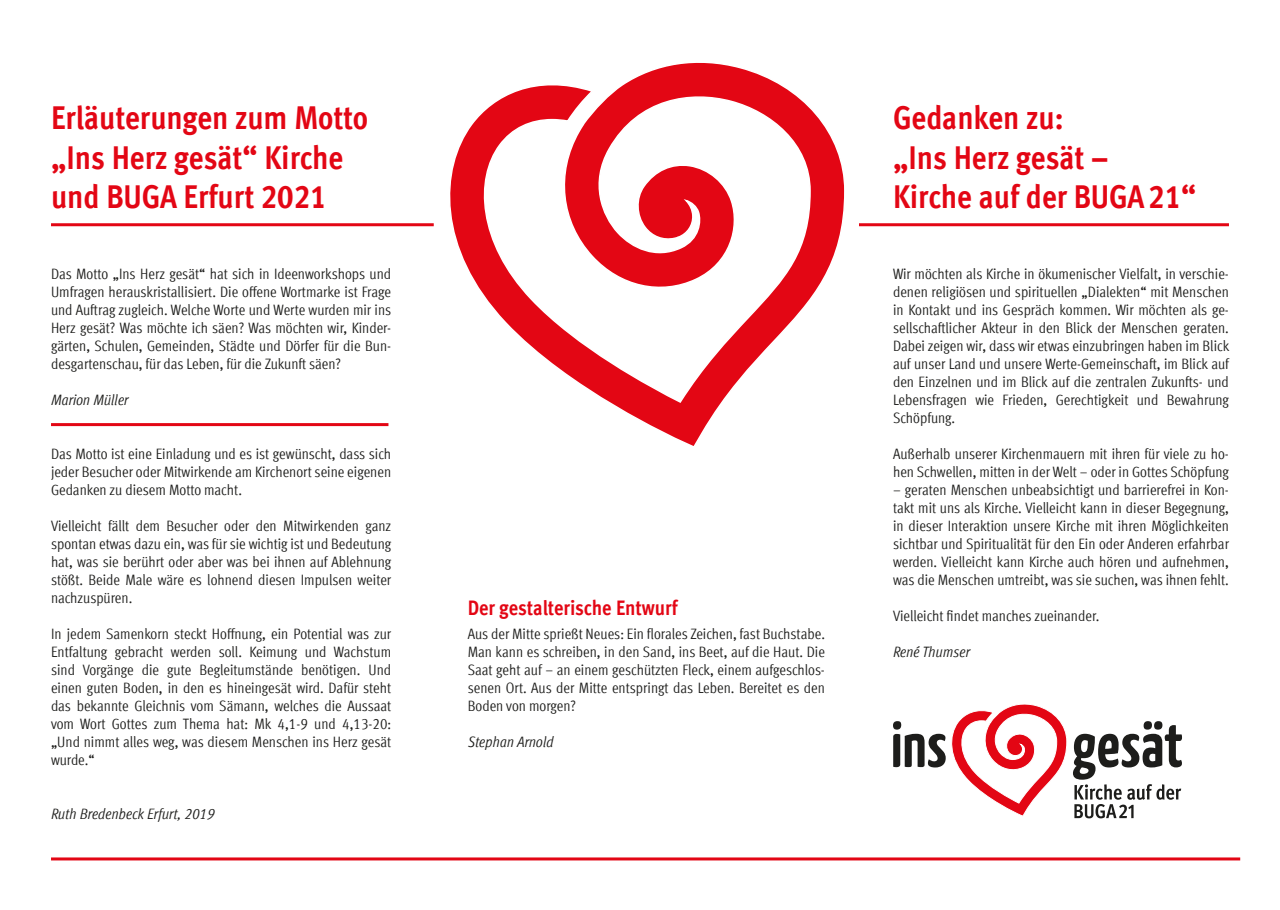
<style>
.page{position:relative;width:1280px;height:910px;background:#fff}
.page>*{position:absolute;margin:0;border:0;box-sizing:border-box;transform-origin:0 0}
.t1{font:700 condensed 33px/39.6px "Meta Offc";color:#e30614}
.t2{font:700 condensed 21px "Meta Offc";letter-spacing:-.005em;color:#e30614}
.t3{font:condensed 15px/18px "Meta Offc";color:#1d1d1b;text-align:justify}
.t4{font:italic condensed 15px "Meta Offc";color:#1d1d1b}
</style>
<div class="page">
<svg style="left:450px;top:62px;width:395px;height:384px"></svg>
<hr style="left:51px;top:223px;width:383px;height:3px;background:#e30614">
<hr style="left:51px;top:423px;width:337px;height:3px;background:#e30614">
<hr style="left:859px;top:223px;width:370px;height:3px;background:#e30614">
<hr style="left:51px;top:857px;width:1189px;height:3px;background:#e30614">
<svg style="left:893px;top:704px;width:289px;height:114px"></svg>
<h1 class="t1" style="left:51px;top:99px;width:319px">Erläuterungen zum Motto „Ins Herz gesät“ Kirche und BUGA Erfurt 2021</h1>
<p class="t3" style="left:51px;top:265px;width:342px">Das Motto „Ins Herz gesät“ hat sich in Ideenworkshops und Umfragen herauskristallisiert. Die offene Wortmarke ist Frage und Auftrag zugleich. Welche Worte und Werte wurden mir ins Herz gesät? Was möchte ich säen? Was möchten wir, Kinder&shy;gärten, Schulen, Gemeinden, Städte und Dörfer für die Bun&shy;desgartenschau, für das Leben, für die Zukunft säen?</p>
<p class="t4" style="left:51px;top:391px;width:79px">Marion Müller</p>
<p class="t3" style="left:51px;top:445px;width:342px">Das Motto ist eine Einladung und es ist gewünscht, dass sich jeder Besucher oder Mitwirkende am Kirchenort seine eigenen Gedanken zu diesem Motto macht.</p>
<p class="t3" style="left:51px;top:517px;width:342px">Vielleicht fällt dem Besucher oder den Mitwirkenden ganz spontan etwas dazu ein, was für sie wichtig ist und Bedeutung hat, was sie berührt oder aber was bei ihnen auf Ablehnung stößt. Beide Male wäre es lohnend diesen Impulsen weiter nachzuspüren.</p>
<p class="t3" style="left:51px;top:625px;width:342px">In jedem Samenkorn steckt Hoffnung, ein Potential was zur Entfaltung gebracht werden soll. Keimung und Wachstum sind Vorgänge die gute Begleitumstände benötigen. Und einen guten Boden, in den es hineingesät wird. Dafür steht das bekannte Gleichnis vom Sämann, welches die Aussaat vom Wort Gottes zum Thema hat: Mk 4,1-9 und 4,13-20: „Und nimmt alles weg, was diesem Menschen ins Herz gesät wurde.“</p>
<p class="t4" style="left:51px;top:805px;width:165px">Ruth Bredenbeck Erfurt, 2019</p>
<h2 class="t2" style="left:468px;top:595px;width:211px">Der gestalterische Entwurf</h2>
<p class="t3" style="left:468px;top:625px;width:359px">Aus der Mitte sprießt Neues: Ein florales Zeichen, fast Buchstabe.<br>Man kann es schreiben, in den Sand, ins Beet, auf die Haut. Die Saat geht auf – an einem geschützten Fleck, einem aufgeschlos&shy;senen Ort. Aus der Mitte entspringt das Leben. Bereitet es den Boden von morgen?</p>
<p class="t4" style="left:468px;top:733px;width:87px">Stephan Arnold</p>
<h1 class="t1" style="left:893px;top:99px;width:305px">Gedanken zu:<br>„Ins Herz gesät –<br>Kirche auf der BUGA21“</h1>
<p class="t3" style="left:893px;top:265px;width:338px">Wir möchten als Kirche in ökumenischer Vielfalt, in verschie&shy;denen religiösen und spirituellen „Dialekten“ mit Menschen in Kontakt und ins Gespräch kommen. Wir möchten als ge&shy;sellschaftlicher Akteur in den Blick der Menschen geraten.<br>Dabei zeigen wir, dass wir etwas einzubringen haben im Blick auf unser Land und unsere Werte-Gemeinschaft, im Blick auf den Einzelnen und im Blick auf die zentralen Zukunfts- und Lebensfragen wie Frieden, Gerechtigkeit und Bewahrung Schöpfung.</p>
<p class="t3" style="left:893px;top:445px;width:337px">Außerhalb unserer Kirchenmauern mit ihren für viele zu ho&shy;hen Schwellen, mitten in der Welt – oder in Gottes Schöpfung</p>
<p class="t3" style="left:893px;top:481px;width:338px">– geraten Menschen unbeabsichtigt und barrierefrei in Kon&shy;takt mit uns als Kirche. Vielleicht kann in dieser Begegnung, in dieser Interaktion unsere Kirche mit ihren Möglichkeiten sichtbar und Spiritualität für den Ein oder Anderen erfahrbar werden. Vielleicht kann Kirche auch hören und aufnehmen, was die Menschen umtreibt, was sie suchen, was ihnen fehlt.</p>
<p class="t3" style="left:893px;top:607px;width:208px">Vielleicht findet manches zueinander.</p>
<p class="t4" style="left:893px;top:643px;width:78px">René Thumser</p>
</div>
